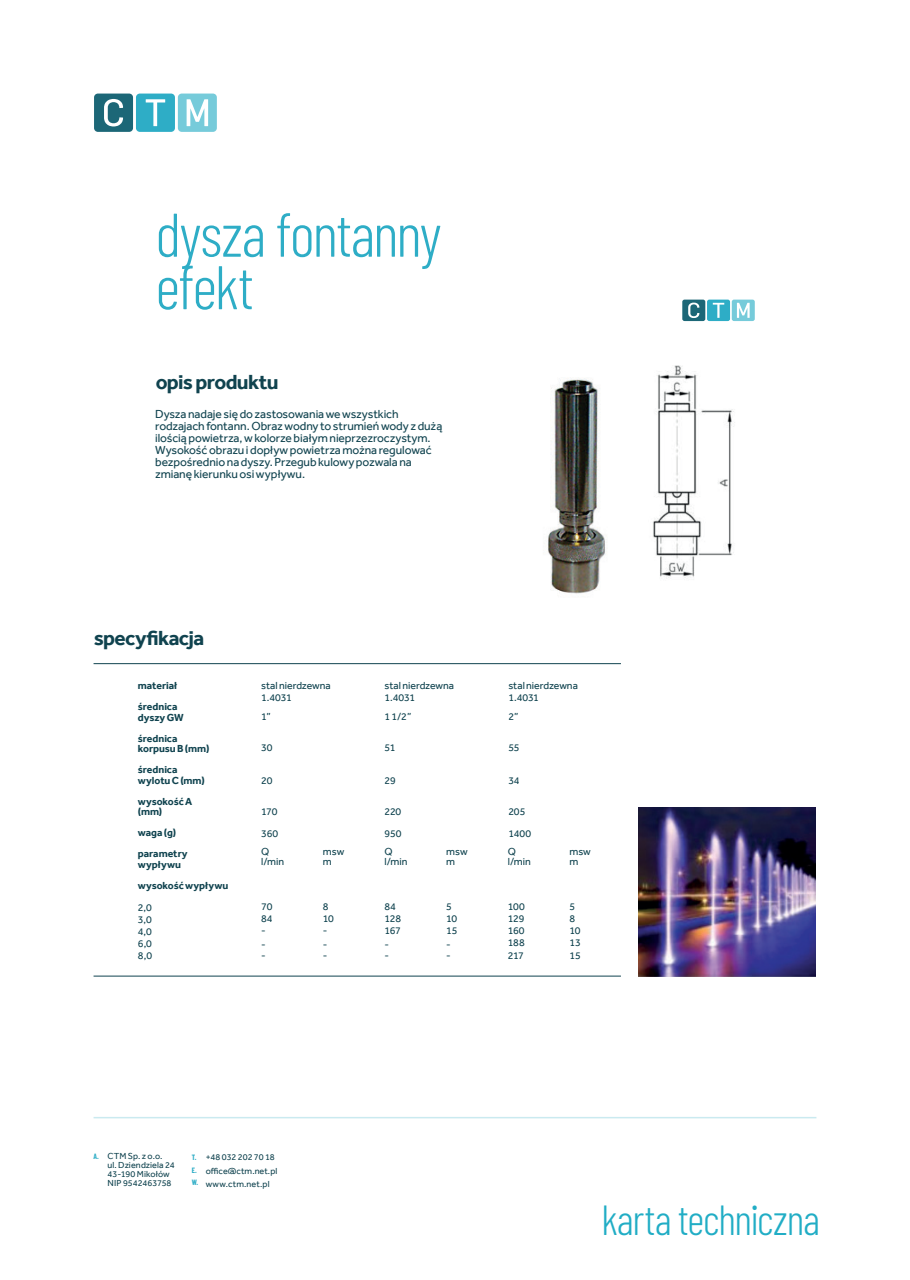
<style>
.page{position:relative;width:910px;height:1280px;background:#fff}
.page>*{position:absolute;margin:0;border:0;box-sizing:border-box;transform-origin:0 0}
.t1{font:300 61.5px/52.5px "Barlow Condensed";letter-spacing:-.03em;color:#2eadc6}
.t2{font:300 42px "Barlow Condensed";letter-spacing:-.03em;color:#21adc5}
.t3{font:700 21px "Effra";letter-spacing:-.03em;color:#10434f}
.t4{font:12px/12px "Effra";letter-spacing:-.005em;color:#10434f}
.t5{font:10.5px/12px "Effra";letter-spacing:-.005em;color:#10434f}
.t6{font:700 10.5px/21px "Effra";letter-spacing:-.005em;color:#10434f}
.t7{font:9px/9px "Effra";letter-spacing:.005em;color:#10434f}
.t8{font:700 7.5px/12.6px "Barlow Condensed";color:#2eadc6}
</style>
<div class="page">
<div style="left:94px;top:94px;width:39px;height:38px;background:#1c6777;border-radius:4px"></div>
<div style="left:136px;top:94px;width:39px;height:38px;background:#2eadc6;border-radius:4px"></div>
<div style="left:178px;top:94px;width:39px;height:38px;background:#76cbda;border-radius:4px"></div>
<svg style="left:187px;top:99px;width:21px;height:27px"></svg>
<svg style="left:146px;top:99px;width:19px;height:27px"></svg>
<svg style="left:104px;top:99px;width:19px;height:27px"></svg>
<div style="left:682px;top:300px;width:23px;height:21px;background:#1c6777;border-radius:2px"></div>
<div style="left:707px;top:300px;width:23px;height:21px;background:#2eadc6;border-radius:2px"></div>
<div style="left:732px;top:300px;width:23px;height:21px;background:#76cbda;border-radius:2px"></div>
<svg style="left:737px;top:303px;width:13px;height:15px"></svg>
<svg style="left:713px;top:303px;width:11px;height:15px"></svg>
<svg style="left:688px;top:303px;width:11px;height:15px"></svg>
<hr style="left:94px;top:1117px;width:722px;height:1px;background:#caeaf0">
<img style="left:547px;top:378px;width:59px;height:216px">
<hr style="left:94px;top:663px;width:527px;height:1px;background:#10434f">
<hr style="left:94px;top:976px;width:527px;height:1px;background:#10434f">
<img style="left:653px;top:365px;width:82px;height:213px">
<img style="left:638px;top:808px;width:178px;height:168px">
<h1 class="t1" style="left:155px;top:204px;width:288px">dysza fontanny efekt</h1>
<h3 class="t3" style="left:156px;top:370px;width:124px">opis produktu</h3>
<p class="t4" style="left:155px;top:408px;width:289px">Dysza nadaje się do zastosowania we wszystkich rodzajach fontann. Obraz wodny to strumień wody z dużą ilością powietrza, w kolorze białym nieprzezroczystym.<br>Wysokość obrazu i dopływ powietrza można regulować bezpośrednio na dyszy. Przegub kulowy pozwala na zmianę kierunku osi wypływu.</p>
<h3 class="t3" style="left:94px;top:625px;width:112px">specyfikacja</h3>
<p class="t6" style="left:138px;top:675px;width:41px">materiał średnica</p>
<p class="t6" style="left:138px;top:707px;width:47px">dyszy GW średnica</p>
<p class="t6" style="left:138px;top:738px;width:73px">korpusu B (mm) średnica</p>
<p class="t6" style="left:138px;top:770px;width:68px">wylotu C (mm) wysokość A</p>
<p class="t6" style="left:138px;top:801px;width:51px">(mm) waga (g) parametry</p>
<p class="t6" style="left:138px;top:854px;width:92px">wypływu wysokość wypływu</p>
<p class="t5" style="left:138px;top:902px;width:16px;text-align:justify">2,0<br>3,0<br>4,0<br>6,0<br>8,0</p>
<p class="t5" style="left:261px;top:680px;width:71px">stal nierdzewna<br>1.4031</p>
<p class="t5" style="left:261px;top:710px;width:11px">1”</p>
<p class="t5" style="left:261px;top:741px;width:13px">30</p>
<p class="t5" style="left:261px;top:774px;width:13px">20</p>
<p class="t5" style="left:261px;top:800px;width:19px;line-height:22.5px">170<br>360</p>
<p class="t5" style="left:261px;top:846px;width:24px;line-height:10.5px">Q l/min</p>
<p class="t5" style="left:261px;top:900px;width:13px;text-align:justify">70<br>84 -</p>
<p class="t5" style="left:323px;top:925px;width:6px">-</p>
<p class="t5" style="left:261px;top:938px;width:6px">-</p>
<p class="t5" style="left:323px;top:938px;width:6px">-</p>
<p class="t5" style="left:385px;top:938px;width:6px">-</p>
<p class="t5" style="left:446px;top:938px;width:6px">-</p>
<p class="t5" style="left:261px;top:949px;width:6px">-</p>
<p class="t5" style="left:323px;top:949px;width:6px">-</p>
<p class="t5" style="left:385px;top:949px;width:6px">-</p>
<p class="t5" style="left:446px;top:949px;width:6px">-</p>
<p class="t5" style="left:385px;top:680px;width:71px">stal nierdzewna<br>1.4031</p>
<p class="t5" style="left:385px;top:710px;width:28px">1 1/2”</p>
<p class="t5" style="left:385px;top:741px;width:13px">51</p>
<p class="t5" style="left:385px;top:774px;width:13px">29</p>
<p class="t5" style="left:385px;top:800px;width:18px;line-height:22.5px">220<br>950</p>
<p class="t5" style="left:385px;top:846px;width:24px;line-height:10.5px">Q l/min</p>
<p class="t5" style="left:385px;top:900px;width:18px">84<br>128<br>167</p>
<p class="t5" style="left:323px;top:846px;width:23px;line-height:10.5px">msw m</p>
<p class="t5" style="left:323px;top:900px;width:13px">8<br>10</p>
<p class="t5" style="left:446px;top:846px;width:23px;line-height:10.5px">msw m</p>
<p class="t5" style="left:446px;top:900px;width:13px">5<br>10<br>15</p>
<p class="t5" style="left:508px;top:680px;width:71px">stal nierdzewna<br>1.4031</p>
<p class="t5" style="left:508px;top:710px;width:11px">2”</p>
<p class="t5" style="left:508px;top:741px;width:13px">55</p>
<p class="t5" style="left:508px;top:774px;width:13px">34</p>
<p class="t5" style="left:508px;top:800px;width:24px;line-height:22.5px">205<br>1400</p>
<p class="t5" style="left:508px;top:846px;width:24px;line-height:10.5px">Q l/min</p>
<p class="t5" style="left:508px;top:900px;width:19px;text-align:justify">100<br>129<br>160<br>188<br>217</p>
<p class="t5" style="left:569px;top:846px;width:23px;line-height:10.5px">msw m</p>
<p class="t5" style="left:569px;top:900px;width:13px">5<br>8<br>10<br>13<br>15</p>
<p class="t8" style="left:94px;top:1150px;width:7px">A.</p>
<p class="t7" style="left:108px;top:1151px;width:69px">CTM Sp. z o.o.<br>ul. Dziendziela 24<br>43-190 Mikołów<br>NIP 9542463758</p>
<p class="t8" style="left:192px;top:1151px;width:8px">T.<br>E.<br>W.</p>
<p class="t7" style="left:206px;top:1150px;width:73px;line-height:13.2px">+48 032 202 70 18 office@ctm.net.pl www.ctm.net.pl</p>
<h2 class="t2" style="left:601px;top:1190px;width:220px">karta techniczna</h2>
</div>
